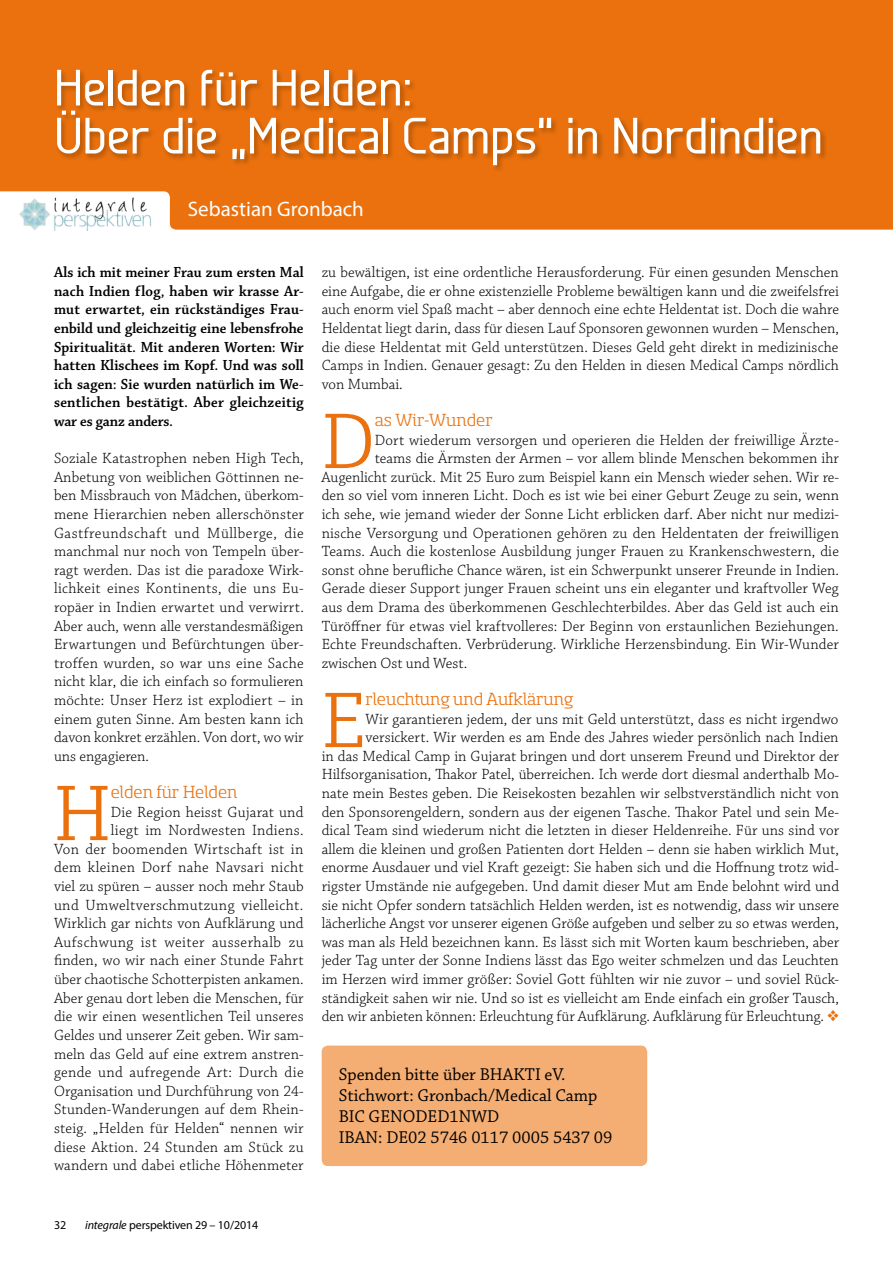
<style>
.page{position:relative;width:893px;height:1263px;background:#fff}
.page>*{position:absolute;margin:0;border:0;box-sizing:border-box;transform-origin:0 0}
.t1{font:86.55px "Sancoale Slab Norm";color:#ea710d}
.t2{font:500 51px/48px "Galette";letter-spacing:-.01em;color:#fff}
.t3{font:21px "Myriad Pro";color:#fff}
.t4{font:19.5px "Sancoale Slab Norm";color:#ea710d}
.t5{font:18px/21px "Chaparral Pro";color:#000}
.t6{font:300 15.6px/18.6px "Chaparral Pro";letter-spacing:.005em;color:#000;text-align:justify}
.t7{font:15.6px/18.6px "Chaparral Pro Semibold Subh";letter-spacing:.02em;color:#000;text-align:justify}
.t8{font:12px "Myriad Pro";letter-spacing:-.01em;color:#000}
.s1{color:#ea710d}
.s2{font-style:italic}
</style>
<div class="page">
<hr style="left:892px;top:0;width:1px;height:1263px;background:#151211">
<div style="left:322px;top:1045px;width:325px;height:121px;background:#f4ae73;border-radius:6px"></div>
<div style="left:0;top:0;width:893px;height:230px;background:#ea710d"></div>
<img style="left:19px;top:198px;width:147px;height:32px">
<div style="left:55px;top:68px;width:773px;height:105px;background:#000;opacity:.25"></div>
<h2 class="t2" style="left:54px;top:63px;width:771px">Helden für Helden:<br>Über die „Medical Camps“ in Nordindien</h2>
<h3 class="t3" style="left:188px;top:196px;width:178px">Sebastian Gronbach</h3>
<p class="t7" style="left:54px;top:264px;width:251px">Als ich mit meiner Frau zum ersten Mal nach Indien flog, haben wir krasse Ar&shy;mut erwartet, ein rückständiges Frau&shy;enbild und gleichzeitig eine lebensfrohe Spiritualität. Mit anderen Worten: Wir hatten Klischees im Kopf. Und was soll ich sagen: Sie wurden natürlich im We&shy;sentlichen bestätigt. Aber gleichzeitig war es ganz anders.</p>
<p class="t6" style="left:54px;top:450px;width:251px">Soziale Katastrophen neben High Tech, Anbetung von weiblichen Göttinnen ne&shy;ben Missbrauch von Mädchen, überkom&shy;mene Hierarchien neben allerschönster Gastfreundschaft und Müllberge, die manchmal nur noch von Tempeln über&shy;ragt werden. Das ist die paradoxe Wirk&shy;lichkeit eines Kontinents, die uns Eu&shy;ropäer in Indien erwartet und verwirrt.<br>Aber auch, wenn alle verstandesmäßigen Erwartungen und Befürchtungen über&shy;troffen wurden, so war uns eine Sache nicht klar, die ich einfach so formulieren möchte: Unser Herz ist explodiert – in einem guten Sinne. Am besten kann ich davon konkret erzählen. Von dort, wo wir uns engagieren.</p>
<h1 class="t1" style="left:54px;top:772px;width:58px">H</h1>
<p class="t4" style="left:111px;top:783px;width:128px">elden für Helden</p>
<p class="t6" style="left:54px;top:803px;width:251px;text-align:right">Die Region heisst Gujarat und<br>liegt im Nordwesten Indiens.<br>Von der boomenden Wirtschaft ist in dem kleinen Dorf nahe Navsari nicht viel zu spüren – ausser noch mehr Staub und Umweltverschmutzung vielleicht.<br>Wirklich gar nichts von Aufklärung und Aufschwung ist weiter ausserhalb zu finden, wo wir nach einer Stunde Fahrt über chaotische Schotterpisten ankamen.<br>Aber genau dort leben die Menschen, für die wir einen wesentlichen Teil unseres Geldes und unserer Zeit geben. Wir sam&shy;meln das Geld auf eine extrem anstren&shy;gende und aufregende Art: Durch die Organisation und Durchführung von 24- Stunden-Wanderungen auf dem Rhein&shy;steig. „Helden für Helden“ nennen wir diese Aktion. 24 Stunden am Stück zu wandern und dabei etliche Höhenmeter</p>
<p class="t6" style="left:322px;top:264px;width:519px">zu bewältigen, ist eine ordentliche Herausforderung. Für einen gesunden Menschen eine Aufgabe, die er ohne existenzielle Probleme bewältigen kann und die zweifelsfrei auch enorm viel Spaß macht – aber dennoch eine echte Heldentat ist. Doch die wahre Heldentat liegt darin, dass für diesen Lauf Sponsoren gewonnen wurden – Menschen, die diese Heldentat mit Geld unterstützen. Dieses Geld geht direkt in medizinische Camps in Indien. Genauer gesagt: Zu den Helden in diesen Medical Camps nördlich von Mumbai.</p>
<h1 class="t1" style="left:322px;top:400px;width:55px">D</h1>
<p class="t4" style="left:375px;top:411px;width:119px">as Wir-Wunder</p>
<p class="t6" style="left:375px;top:431px;width:466px">Dort wiederum versorgen und operieren die Helden der freiwillige Ärzte-</p>
<p class="t6" style="left:375px;top:450px;width:466px">teams die Ärmsten der Armen – vor allem blinde Menschen bekommen ihr</p>
<p class="t6" style="left:322px;top:468px;width:519px">Augenlicht zurück. Mit 25 Euro zum Beispiel kann ein Mensch wieder sehen. Wir re-</p>
<p class="t6" style="left:322px;top:487px;width:519px">den so viel vom inneren Licht. Doch es ist wie bei einer Geburt Zeuge zu sein, wenn</p>
<p class="t6" style="left:322px;top:505px;width:519px">ich sehe, wie jemand wieder der Sonne Licht erblicken darf. Aber nicht nur medizi-</p>
<p class="t6" style="left:322px;top:524px;width:519px">nische Versorgung und Operationen gehören zu den Heldentaten der freiwilligen</p>
<p class="t6" style="left:322px;top:543px;width:519px">Teams. Auch die kostenlose Ausbildung junger Frauen zu Krankenschwestern, die</p>
<p class="t6" style="left:322px;top:561px;width:519px">sonst ohne berufliche Chance wären, ist ein Schwerpunkt unserer Freunde in Indien.</p>
<p class="t6" style="left:322px;top:580px;width:518px">Gerade dieser Support junger Frauen scheint uns ein eleganter und kraftvoller Weg</p>
<p class="t6" style="left:322px;top:598px;width:519px">aus dem Drama des überkommenen Geschlechterbildes. Aber das Geld ist auch ein</p>
<p class="t6" style="left:322px;top:617px;width:519px">Türöffner für etwas viel kraftvolleres: Der Beginn von erstaunlichen Beziehungen.</p>
<p class="t6" style="left:322px;top:636px;width:519px">Echte Freundschaften. Verbrüderung. Wirkliche Herzensbindung. Ein Wir-Wunder</p>
<p class="t6" style="left:322px;top:654px;width:147px">zwischen Ost und West.</p>
<h1 class="t1" style="left:322px;top:679px;width:45px">E</h1>
<p class="t4" style="left:366px;top:690px;width:209px">rleuchtung und Aufklärung</p>
<p class="t6" style="left:322px;top:710px;width:519px;text-align:right">Wir garantieren jedem, der uns mit Geld unterstützt, dass es nicht irgendwo versickert. Wir werden es am Ende des Jahres wieder persönlich nach Indien<br>in das Medical Camp in Gujarat bringen und dort unserem Freund und Direktor der Hilfsorganisation, Thakor Patel, überreichen. Ich werde dort diesmal anderthalb Mo&shy;nate mein Bestes geben. Die Reisekosten bezahlen wir selbstverständlich nicht von den Sponsorengeldern, sondern aus der eigenen Tasche. Thakor Patel und sein Me&shy;dical Team sind wiederum nicht die letzten in dieser Heldenreihe. Für uns sind vor allem die kleinen und großen Patienten dort Helden – denn sie haben wirklich Mut, enorme Ausdauer und viel Kraft gezeigt: Sie haben sich und die Hoffnung trotz wid&shy;rigster Umstände nie aufgegeben. Und damit dieser Mut am Ende belohnt wird und sie nicht Opfer sondern tatsächlich Helden werden, ist es notwendig, dass wir unsere lächerliche Angst vor unserer eigenen Größe aufgeben und selber zu so etwas werden, was man als Held bezeichnen kann. Es lässt sich mit Worten kaum beschrieben, aber jeder Tag unter der Sonne Indiens lässt das Ego weiter schmelzen und das Leuchten im Herzen wird immer größer: Soviel Gott fühlten wir nie zuvor – und soviel Rück&shy;ständigkeit sahen wir nie. Und so ist es vielleicht am Ende einfach ein großer Tausch, den wir anbieten können: Erleuchtung für Aufklärung. Aufklärung für Erleuchtung. <span class="s1">❖</span></p>
<p class="t5" style="left:339px;top:1064px;width:275px">Spenden bitte über BHAKTI eV.<br>Stichwort: Gronbach/Medical Camp<br>BIC GENODED1NWD<br>IBAN: DE02 5746 0117 0005 5437 09</p>
<p class="t8" style="left:54px;top:1217px;width:14px">32</p>
<p class="t8" style="left:85px;top:1217px;width:175px"><span class="s2">integrale</span> perspektiven 29 – 10/2014</p>
</div>
